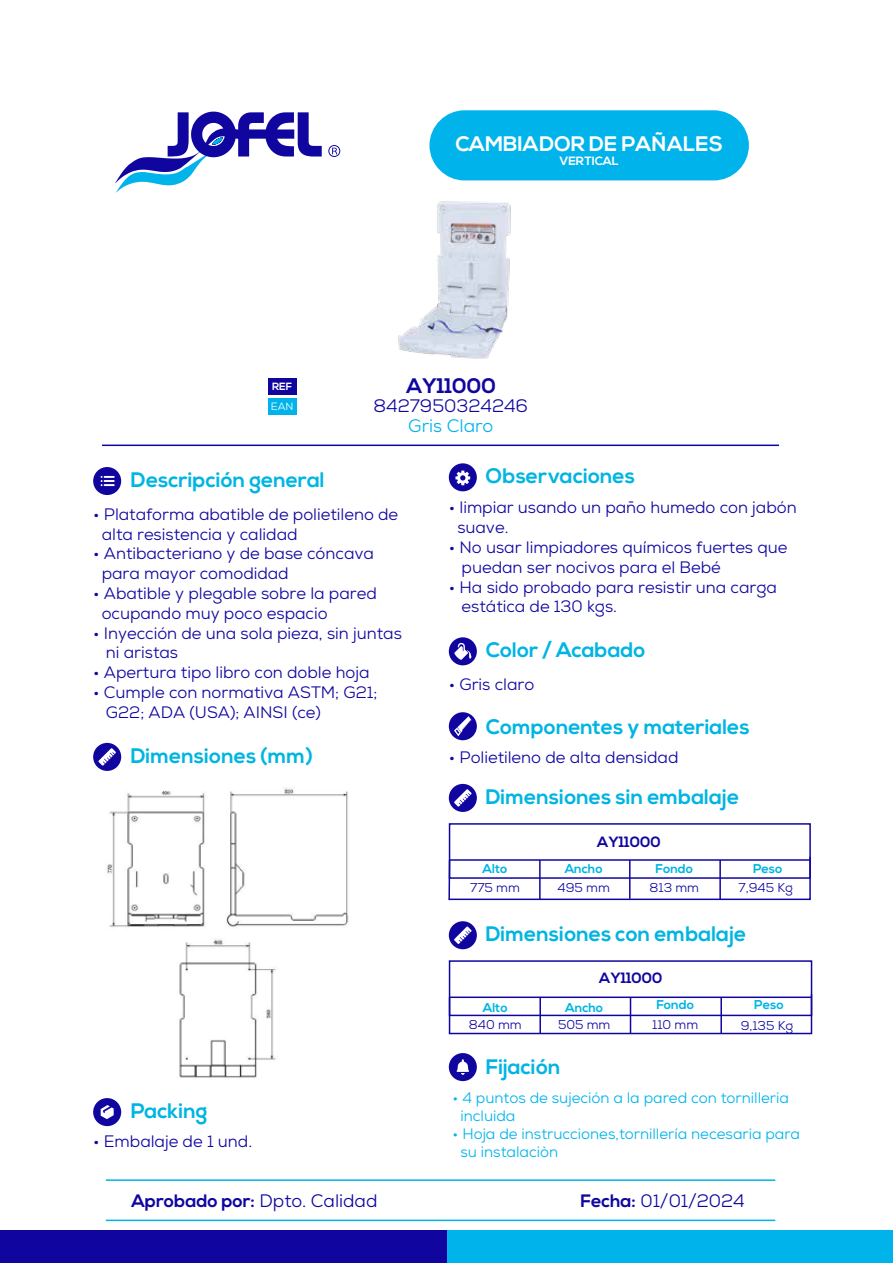
<style>
.page{position:relative;width:893px;height:1263px;background:#fff}
.page>*{position:absolute;margin:0;border:0;box-sizing:border-box;transform-origin:0 0}
.t1{font:700 21px "Nexa";color:#00b5e2}
.t2{font:700 21px "Nexa";color:#fff}
.t3{font:700 21px "Nexa";color:#10069f}
.t4{font:18px "Nexa";color:#10069f}
.t5{font:700 18px "Nexa";color:#10069f}
.t6{font:18px "Nexa";color:#00b4eb}
.t7{font:16.5px/19.8px "Nexa";color:#10069f}
.t8{font:15px/18px "Nexa";color:#00b4eb}
.t9{font:700 14.85px "Nexa";color:#10069f}
.t10{font:12.75px "Nexa";color:#10069f}
.t11{font:700 12.75px "Nexa";color:#00b5e2}
.t12{font:700 12px "Nexa";color:#fff}
.t13{font:700 10.5px "Nexa";color:#fff}
.t14{font:10.5px "Nexa";color:#fff}
.s1{font-weight:400}
.s2{font-weight:700}
</style>
<div class="page">
<svg style="left:328px;top:145px;width:12px;height:12px"></svg>
<svg style="left:115px;top:112px;width:207px;height:81px"></svg>
<div style="left:0;top:1231px;width:447px;height:32px;background:#10069f"></div>
<div style="left:447px;top:1231px;width:446px;height:32px;background:#00b4eb"></div>
<div style="left:429px;top:110px;width:320px;height:70px;background:#00b4eb;border-radius:35px"></div>
<div style="left:268px;top:379px;width:29px;height:16px;background:#10069f"></div>
<div style="left:268px;top:398px;width:29px;height:17px;background:#00b4eb"></div>
<svg style="left:449px;top:463px;width:28px;height:28px"></svg>
<svg style="left:93px;top:467px;width:28px;height:28px"></svg>
<svg style="left:449px;top:637px;width:28px;height:28px"></svg>
<svg style="left:93px;top:1098px;width:28px;height:28px"></svg>
<svg style="left:449px;top:921px;width:28px;height:28px"></svg>
<div style="left:449px;top:960px;width:363px;height:56px;border:2px solid #10069f"></div>
<svg style="left:448px;top:992px;width:365px;height:43px"></svg>
<hr style="left:539px;top:997px;width:2px;height:36px;background:#10069f">
<hr style="left:449px;top:997px;width:1px;height:36px;background:#10069f">
<hr style="left:630px;top:997px;width:1px;height:36px;background:#10069f">
<hr style="left:720px;top:997px;width:2px;height:36px;background:#10069f">
<hr style="left:102px;top:445px;width:677px;height:1px;background:#10069f">
<hr style="left:106px;top:1219px;width:669px;height:2px;background:#00b4eb">
<hr style="left:106px;top:1179px;width:669px;height:2px;background:#00b4eb">
<svg style="left:93px;top:743px;width:28px;height:28px"></svg>
<svg style="left:449px;top:784px;width:28px;height:28px"></svg>
<div style="left:449px;top:823px;width:362px;height:56px;border:2px solid #10069f"></div>
<svg style="left:448px;top:855px;width:363px;height:46px"></svg>
<hr style="left:539px;top:860px;width:2px;height:39px;background:#10069f">
<hr style="left:448px;top:860px;width:2px;height:40px;background:#10069f">
<hr style="left:629px;top:860px;width:1px;height:39px;background:#10069f">
<hr style="left:719px;top:860px;width:2px;height:39px;background:#10069f">
<svg style="left:449px;top:712px;width:28px;height:28px"></svg>
<svg style="left:449px;top:1053px;width:28px;height:28px"></svg>
<img style="left:398px;top:164px;width:176px;height:195px">
<img style="left:107px;top:788px;width:242px;height:139px">
<img style="left:179px;top:939px;width:97px;height:139px">
<p class="t13" style="left:272px;top:380px;width:21px">REF</p>
<p class="t2" style="left:455px;top:131px;width:269px">CAMBIADOR DE PAÑALES</p>
<p class="t12" style="left:559px;top:154px;width:61px">VERTICAL</p>
<p class="t3" style="left:407px;top:373px;width:91px">AY11000</p>
<p class="t14" style="left:271px;top:400px;width:24px">EAN</p>
<p class="t4" style="left:374px;top:394px;width:156px">8427950324246</p>
<p class="t6" style="left:408px;top:415px;width:87px">Gris Claro</p>
<p class="t1" style="left:131px;top:467px;width:195px">Descripción general</p>
<p class="t7" style="left:102px;top:504px;width:298px;text-indent:-9px">• Plataforma abatible de polietileno de alta resistencia y calidad</p>
<p class="t7" style="left:102px;top:544px;width:274px;text-indent:-9px">• Antibacteriano y de base cóncava para mayor comodidad</p>
<p class="t7" style="left:102px;top:583px;width:277px;text-indent:-9px">• Abatible y plegable sobre la pared ocupando muy poco espacio</p>
<p class="t7" style="left:106px;top:623px;width:297px;text-indent:-13px">• Inyección de una sola pieza, sin juntas ni aristas</p>
<p class="t7" style="left:93px;top:663px;width:278px">• Apertura tipo libro con doble hoja</p>
<p class="t7" style="left:106px;top:682px;width:273px;text-indent:-13px">• Cumple con normativa ASTM; G21;<br>G22; ADA (USA); AINSI (ce)</p>
<p class="t1" style="left:131px;top:743px;width:184px">Dimensiones (mm)</p>
<p class="t1" style="left:131px;top:1098px;width:78px">Packing</p>
<p class="t7" style="left:93px;top:1131px;width:160px">• Embalaje de 1 und.</p>
<p class="t1" style="left:486px;top:464px;width:151px">Observaciones</p>
<p class="t7" style="left:457px;top:498px;width:341px;text-indent:-9px">• limpiar usando un paño humedo con jabón suave.</p>
<p class="t7" style="left:462px;top:537px;width:327px;text-indent:-13px">• No usar limpiadores químicos fuertes que puedan ser nocivos para el Bebé</p>
<p class="t7" style="left:462px;top:577px;width:317px;text-indent:-13px">• Ha sido probado para resistir una carga estática de 130 kgs.</p>
<p class="t1" style="left:486px;top:638px;width:161px">Color / Acabado</p>
<p class="t7" style="left:449px;top:674px;width:87px">• Gris claro</p>
<p class="t1" style="left:486px;top:714px;width:265px">Componentes y materiales</p>
<p class="t7" style="left:449px;top:747px;width:231px">• Polietileno de alta densidad</p>
<p class="t1" style="left:486px;top:784px;width:255px">Dimensiones sin embalaje</p>
<p class="t9" style="left:597px;top:834px;width:65px">AY11000</p>
<p class="t11" style="left:483px;top:861px;width:26px">Alto</p>
<p class="t11" style="left:565px;top:861px;width:39px">Ancho</p>
<p class="t11" style="left:655px;top:861px;width:39px">Fondo</p>
<p class="t10" style="left:470px;top:879px;width:51px">775 mm</p>
<p class="t10" style="left:557px;top:879px;width:54px">495 mm</p>
<p class="t10" style="left:650px;top:879px;width:51px">813 mm</p>
<p class="t10" style="left:739px;top:879px;width:56px">7,945 Kg</p>
<p class="t11" style="left:753px;top:861px;width:31px">Peso</p>
<p class="t1" style="left:486px;top:922px;width:262px">Dimensiones con embalaje</p>
<p class="t9" style="left:599px;top:969px;width:65px">AY11000</p>
<p class="t10" style="left:469px;top:1016px;width:54px">840 mm</p>
<p class="t10" style="left:558px;top:1016px;width:54px">505 mm</p>
<p class="t10" style="left:652px;top:1016px;width:47px">110 mm</p>
<p class="t11" style="left:754px;top:997px;width:31px">Peso</p>
<p class="t11" style="left:483px;top:1000px;width:26px">Alto</p>
<p class="t11" style="left:565px;top:1000px;width:40px">Ancho</p>
<p class="t11" style="left:656px;top:997px;width:39px">Fondo</p>
<p class="t10" style="left:741px;top:1018px;width:54px">9,135 Kg</p>
<p class="t1" style="left:486px;top:1055px;width:76px">Fijación</p>
<p class="t8" style="left:460px;top:1089px;width:330px;text-indent:-8px">• 4 puntos de sujeción a la pared con tornilleria incluida</p>
<p class="t8" style="left:460px;top:1125px;width:341px;text-indent:-8px">• Hoja de instrucciones,tornillería necesaria para su instalaciòn</p>
<p class="t5" style="left:131px;top:1190px;width:247px">Aprobado por: <span class="s1">Dpto. Calidad</span></p>
<p class="t4" style="left:580px;top:1189px;width:166px"><span class="s2">Fecha:</span> 01/01/2024</p>
</div>
